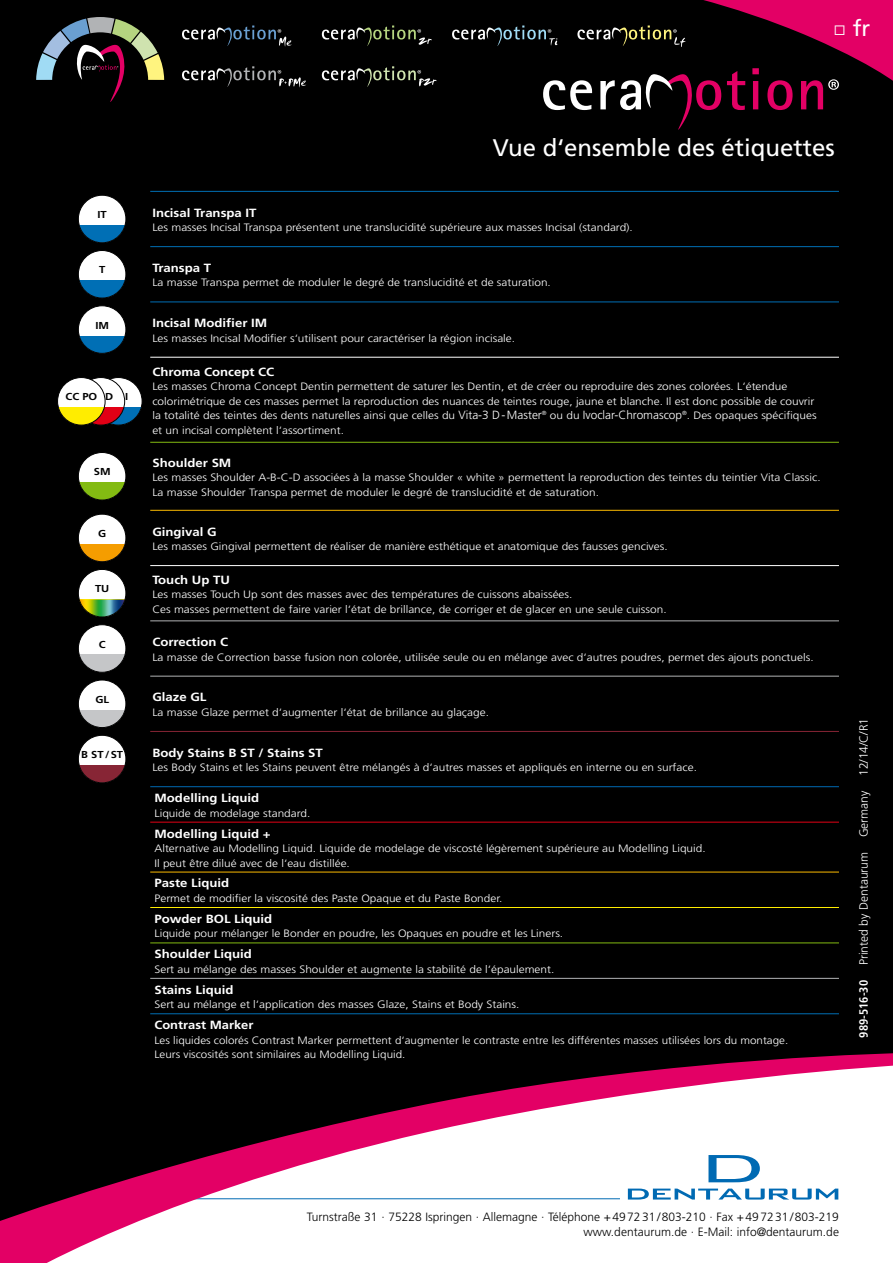
<style>
.page{position:relative;width:893px;height:1263px;background:#fff}
.page>*{position:absolute;margin:0;border:0;box-sizing:border-box;transform-origin:0 0}
.t1{font:24px "Frutiger LT Std";color:#fff}
.t2{font:22.5px "Frutiger LT Std";color:#fff}
.t3{font:300 12px/15px "Frutiger LT Std";color:#000;text-align:right}
.t4{font:300 12px "Frutiger LT Std";color:#fff}
.t5{font:700 11.85px "Frutiger LT Std";color:#fff;scale:1.11 1}
.t6{font:700 11.85px "Frutiger LT Std";color:#fff;scale:1.09 1}
.t7{font:300 10.65px/14.5px "Frutiger LT Std";color:#fff;scale:1.11 1}
.t8{font:300 10.65px/14.5px "Frutiger LT Std";color:#fff;scale:1.09 1}
.t9{font:700 10.05px "Frutiger LT Std";color:#000;scale:1.11 1}
.s1{font-size:11.85px}
.s2{font-weight:700;font-stretch:condensed}
</style>
<div class="page">
<div style="left:0;top:0;width:893px;height:1053px;background:#000"></div>
<hr style="left:150px;top:302px;width:689px;height:1px;background:#006fb5">
<hr style="left:150px;top:1013px;width:689px;height:1px;background:#006fb5">
<hr style="left:150px;top:357px;width:689px;height:1px;background:#fff">
<hr style="left:150px;top:442px;width:689px;height:1px;background:#83bb12">
<hr style="left:150px;top:510px;width:689px;height:1px;background:#fbba00">
<hr style="left:150px;top:565px;width:689px;height:1px;background:#fff">
<hr style="left:150px;top:676px;width:689px;height:1px;background:#b1b3b5">
<hr style="left:150px;top:731px;width:689px;height:1px;background:#872535">
<hr style="left:150px;top:786px;width:689px;height:1px;background:#006ab3">
<hr style="left:150px;top:822px;width:689px;height:1px;background:#e20015">
<hr style="left:150px;top:872px;width:689px;height:1px;background:#fbba00">
<hr style="left:150px;top:907px;width:689px;height:1px;background:#ffed00">
<hr style="left:150px;top:942px;width:689px;height:1px;background:#83bb12">
<hr style="left:150px;top:978px;width:689px;height:1px;background:#b1b3b5">
<hr style="left:150px;top:191px;width:689px;height:1px;background:#006fb5">
<hr style="left:150px;top:246px;width:689px;height:1px;background:#006fb5">
<hr style="left:150px;top:620px;width:689px;height:1px;background:#b1b3b5">
<div style="left:78px;top:195px;width:48px;height:48px;background:#fff;border-radius:50%"></div>
<svg style="left:78px;top:225px;width:48px;height:18px"></svg>
<div style="left:78px;top:195px;width:48px;height:48px;border:1px solid #000;border-radius:50%"></div>
<div style="left:78px;top:250px;width:48px;height:48px;background:#fff;border-radius:50%"></div>
<svg style="left:78px;top:281px;width:48px;height:17px"></svg>
<div style="left:78px;top:250px;width:48px;height:48px;border:1px solid #000;border-radius:50%"></div>
<div style="left:78px;top:306px;width:48px;height:47px;background:#fff;border-radius:50%"></div>
<svg style="left:78px;top:336px;width:48px;height:17px"></svg>
<div style="left:78px;top:306px;width:48px;height:47px;border:1px solid #000;border-radius:50%"></div>
<div style="left:78px;top:452px;width:48px;height:48px;background:#fff;border-radius:50%"></div>
<svg style="left:78px;top:483px;width:48px;height:17px"></svg>
<div style="left:78px;top:452px;width:48px;height:48px;border:1px solid #000;border-radius:50%"></div>
<div style="left:78px;top:514px;width:48px;height:48px;background:#fff;border-radius:50%"></div>
<svg style="left:78px;top:544px;width:48px;height:18px"></svg>
<div style="left:78px;top:514px;width:48px;height:48px;border:1px solid #000;border-radius:50%"></div>
<div style="left:78px;top:569px;width:48px;height:48px;background:#fff;border-radius:50%"></div>
<div style="left:78px;top:599px;width:48px;height:18px;background:#000"></div>
<img style="left:79px;top:599px;width:46px;height:18px">
<div style="left:78px;top:569px;width:48px;height:48px;border:1px solid #000;border-radius:50%"></div>
<div style="left:78px;top:625px;width:48px;height:47px;background:#fff;border-radius:50%"></div>
<svg style="left:78px;top:655px;width:48px;height:17px"></svg>
<div style="left:78px;top:624px;width:48px;height:48px;border:1px solid #000;border-radius:50%"></div>
<div style="left:78px;top:680px;width:48px;height:47px;background:#fff;border-radius:50%"></div>
<svg style="left:78px;top:710px;width:48px;height:17px"></svg>
<div style="left:78px;top:680px;width:48px;height:48px;border:1px solid #000;border-radius:50%"></div>
<div style="left:78px;top:735px;width:48px;height:48px;background:#fff;border-radius:50%"></div>
<svg style="left:78px;top:765px;width:48px;height:18px"></svg>
<div style="left:78px;top:735px;width:48px;height:48px;border:1px solid #000;border-radius:50%"></div>
<div style="left:95px;top:377px;width:47px;height:48px;background:#fff;border-radius:50%"></div>
<svg style="left:125px;top:408px;width:17px;height:17px"></svg>
<div style="left:94px;top:377px;width:48px;height:48px;border:1px solid #000;border-radius:50%"></div>
<div style="left:77px;top:377px;width:48px;height:48px;background:#fff;border-radius:50%"></div>
<svg style="left:105px;top:408px;width:20px;height:17px"></svg>
<div style="left:77px;top:377px;width:48px;height:48px;border:1px solid #000;border-radius:50%"></div>
<div style="left:58px;top:377px;width:47px;height:48px;background:#fff;border-radius:50%"></div>
<svg style="left:58px;top:408px;width:47px;height:17px"></svg>
<div style="left:57px;top:377px;width:48px;height:48px;border:1px solid #000;border-radius:50%"></div>
<svg style="left:0;top:1053px;width:893px;height:210px"></svg>
<svg style="left:182px;top:66px;width:124px;height:21px;background:#262626"></svg>
<svg style="left:182px;top:26px;width:110px;height:21px;background:#20252a"></svg>
<svg style="left:322px;top:26px;width:110px;height:21px;background:#262921"></svg>
<svg style="left:322px;top:66px;width:114px;height:21px;background:#292b26"></svg>
<svg style="left:36px;top:17px;width:128px;height:87px;background:#363533"></svg>
<svg style="left:452px;top:0;width:441px;height:131px;background:#290917"></svg>
<h2 class="t2" style="left:853px;top:15px;width:19px">fr</h2>
<h1 class="t1" style="left:493px;top:134px;width:344px">Vue d‘ensemble des étiquettes</h1>
<p class="t9" style="left:98px;top:209px;width:10px">IT</p>
<p class="t5" style="left:152px;top:206px;width:95px">Incisal Transpa IT</p>
<p class="t7" style="left:152px;top:220px;width:434px">Les masses Incisal Transpa présentent une translucidité supérieure aux masses Incisal (standard).</p>
<p class="t9" style="left:99px;top:264px;width:7px">T</p>
<p class="t5" style="left:152px;top:261px;width:54px">Transpa T</p>
<p class="t7" style="left:152px;top:276px;width:361px">La masse Transpa permet de moduler le degré de translucidité et de saturation.</p>
<p class="t9" style="left:95px;top:319px;width:14px">IM</p>
<p class="t5" style="left:152px;top:316px;width:105px">Incisal Modifier IM</p>
<p class="t7" style="left:152px;top:331px;width:328px">Les masses Incisal Modifier s‘utilisent pour caractériser la région incisale.</p>
<p class="t5" style="left:152px;top:365px;width:111px">Chroma Concept CC</p>
<p class="t7" style="left:152px;top:379px;width:600px">Les masses Chroma Concept Dentin permettent de saturer les Dentin, et de créer ou reproduire des zones colorées. L‘étendue colorimétrique de ces masses permet la reproduction des nuances de teintes rouge, jaune et blanche. Il est donc possible de couvrir la totalité des teintes des dents naturelles ainsi que celles du <span class="s1">Vita-3 D-Master</span><sup>®</sup> ou du <span class="s1">Ivoclar-Chromascop</span><sup>®</sup>. Des opaques spécifiques et un incisal complètent l‘assortiment.</p>
<p class="t9" style="left:94px;top:466px;width:17px">SM</p>
<p class="t9" style="left:66px;top:391px;width:58px">CC POCC DCC I</p>
<p class="t5" style="left:152px;top:456px;width:73px">Shoulder SM</p>
<p class="t7" style="left:152px;top:470px;width:604px">Les masses Shoulder A-B-C-D associées à la masse Shoulder « white » permettent la reproduction des teintes du teintier Vita Classic.<br>La masse Shoulder Transpa permet de moduler le degré de translucidité et de saturation.</p>
<p class="t9" style="left:98px;top:528px;width:9px">G</p>
<p class="t5" style="left:152px;top:524px;width:60px">Gingival G</p>
<p class="t7" style="left:152px;top:539px;width:466px">Les masses Gingival permettent de réaliser de manière esthétique et anatomique des fausses gencives.</p>
<p class="t9" style="left:95px;top:583px;width:14px">TU</p>
<p class="t5" style="left:152px;top:573px;width:71px">Touch Up TU</p>
<p class="t7" style="left:152px;top:587px;width:465px">Les masses Touch Up sont des masses avec des températures de cuissons abaissées.<br>Ces masses permettent de faire varier l‘état de brillance, de corriger et de glacer en une seule cuisson.</p>
<p class="t9" style="left:99px;top:638px;width:8px">C</p>
<p class="t5" style="left:152px;top:635px;width:70px">Correction C</p>
<p class="t7" style="left:152px;top:650px;width:597px">La masse de Correction basse fusion non colorée, utilisée seule ou en mélange avec d‘autres poudres, permet des ajouts ponctuels.</p>
<p class="t9" style="left:95px;top:693px;width:14px">GL</p>
<p class="t5" style="left:152px;top:690px;width:50px">Glaze GL</p>
<p class="t7" style="left:152px;top:705px;width:305px">La masse Glaze permet d‘augmenter l‘état de brillance au glaçage.</p>
<p class="t9" style="left:81px;top:749px;width:39px">B ST/ST</p>
<p class="t5" style="left:152px;top:746px;width:155px">Body Stains B ST / Stains ST</p>
<p class="t7" style="left:152px;top:760px;width:492px">Les Body Stains et les Stains peuvent être mélangés à d‘autres masses et appliqués en interne ou en surface.</p>
<p class="t5" style="left:154px;top:791px;width:96px">Modelling Liquid</p>
<p class="t7" style="left:154px;top:806px;width:142px">Liquide de modelage standard.</p>
<p class="t5" style="left:154px;top:826px;width:106px">Modelling Liquid +</p>
<p class="t7" style="left:154px;top:841px;width:498px">Alternative au Modelling Liquid. Liquide de modelage de viscosté légèrement supérieure au Modelling Liquid.<br>Il peut être dilué avec de l‘eau distillée.</p>
<p class="t5" style="left:154px;top:876px;width:69px">Paste Liquid</p>
<p class="t7" style="left:154px;top:891px;width:315px">Permet de modifier la viscosité des Paste Opaque et du Paste Bonder.</p>
<p class="t5" style="left:154px;top:912px;width:108px">Powder BOL Liquid</p>
<p class="t7" style="left:154px;top:926px;width:370px">Liquide pour mélanger le Bonder en poudre, les Opaques en poudre et les Liners.</p>
<p class="t5" style="left:154px;top:947px;width:89px">Shoulder Liquid</p>
<p class="t7" style="left:154px;top:962px;width:362px">Sert au mélange des masses Shoulder et augmente la stabilité de l‘épaulement.</p>
<p class="t5" style="left:154px;top:983px;width:73px">Stains Liquid</p>
<p class="t7" style="left:154px;top:997px;width:330px">Sert au mélange et l‘application des masses Glaze, Stains et Body Stains.</p>
<p class="t6" style="left:154px;top:1018px;width:92px">Contrast Marker</p>
<p class="t8" style="left:154px;top:1033px;width:583px">Les liquides colorés Contrast Marker permettent d‘augmenter le contraste entre les différentes masses utilisées lors du montage.<br>Leurs viscosités sont similaires au Modelling Liquid.</p>
<p class="t4" style="left:857px;top:1037px;width:321px;rotate:-90deg"><span class="s2">989-516-30</span> Printed by Dentaurum Germany 12/14/C/R1</p>
<p class="t3" style="left:307px;top:1209px;width:534px">Turnstraße 31 · 75228 Ispringen · Allemagne · Téléphone +497231/803-210 · Fax +497231/803-219 www.dentaurum.de · E-Mail: info@dentaurum.de</p>
</div>
